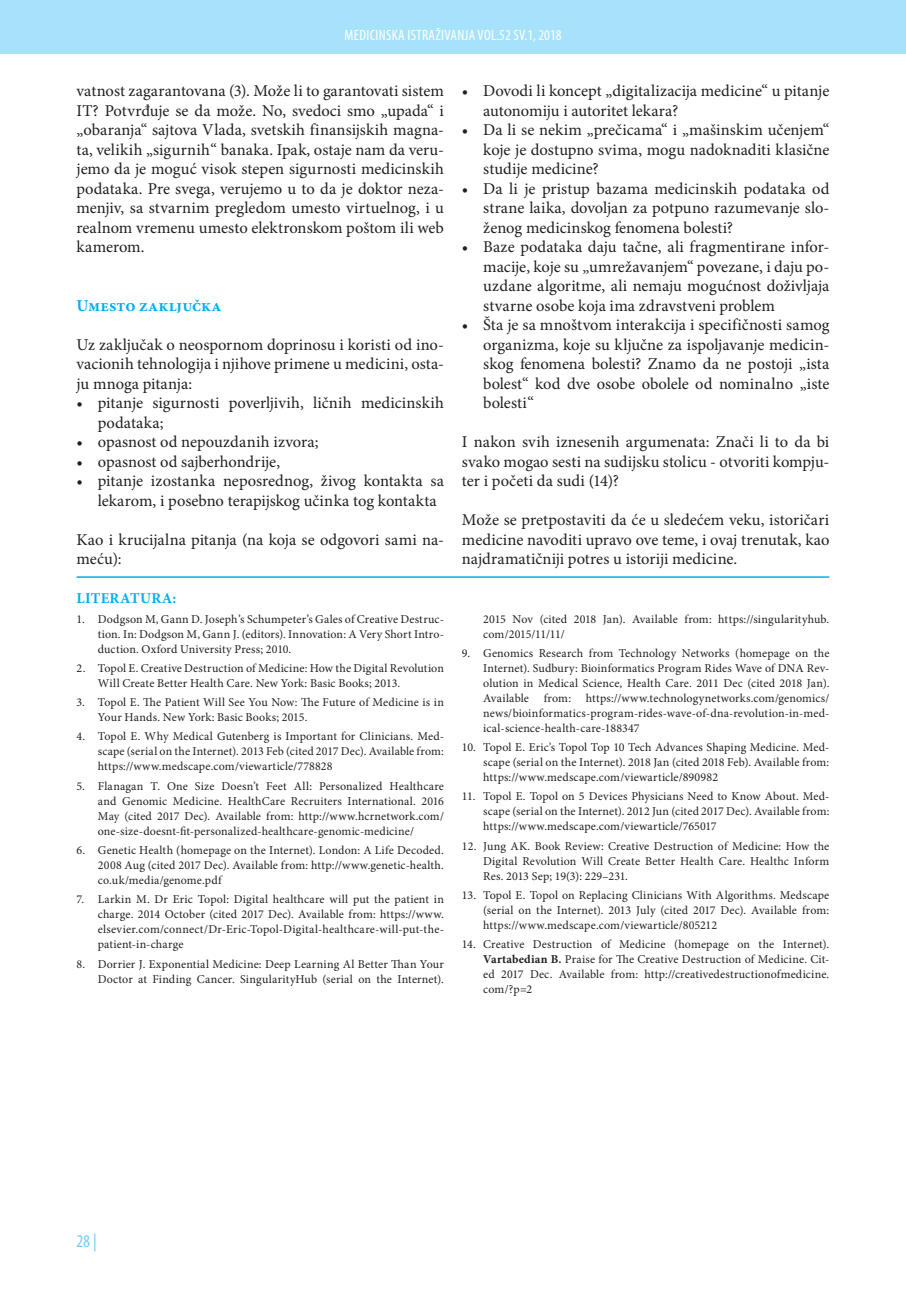
<style>
.page{position:relative;width:906px;height:1289px;background:#fff}
.page>*{position:absolute;margin:0;border:0;box-sizing:border-box;transform-origin:0 0}
.t1{font:condensed 18px "Myriad Pro";color:#6bcff6}
.t2{font:16.5px/19.5px "Minion Pro";color:#231f20;text-align:justify}
.t3{font:700 16.5px "Minion Pro";letter-spacing:.01em;color:#00aeef}
.t4{font:condensed 15px "Myriad Pro";letter-spacing:.02em;color:#fff}
.t5{font:700 15px "Minion Pro";letter-spacing:.015em;color:#00aeef}
.t6{font:12px/15px "Minion Pro";letter-spacing:.015em;color:#231f20;text-align:justify}
.s1{font-weight:700}
</style>
<div class="page">
<div style="left:0;top:0;width:906px;height:53px;background:#a6e2f9"></div>
<hr style="left:77px;top:576px;width:752px;height:2px;background:#00aeef">
<p class="t4" style="left:344px;top:26px;width:219px">MEDICINSKA ISTRAŽIVANJA VOL.52 SV.1, 2018</p>
<p class="t2" style="left:77px;top:81px;width:369px">vatnost zagarantovana (3). Može li to garantovati sistem IT? Potvrđuje se da može. No, svedoci smo „upada“ i „obaranja“ sajtova Vlada, svetskih finansijskih magna&shy;ta, velikih „sigurnih“ banaka. Ipak, ostaje nam da veru&shy;jemo da je moguć visok stepen sigurnosti medicinskih podataka. Pre svega, verujemo u to da je doktor neza&shy;menjiv, sa stvarnim pregledom umesto virtuelnog, i u realnom vremenu umesto elektronskom poštom ili web kamerom.</p>
<h2 class="t3" style="left:77px;top:294px;width:146px">Umesto zaključka</h2>
<h2 class="t2" style="left:77px;top:335px;width:369px">Uz zaključak o neospornom doprinosu i koristi od ino&shy;vacionih tehnologija i njihove primene u medicini, osta&shy;ju mnoga pitanja:</h2>
<h2 class="t2" style="left:98px;top:393px;width:348px;text-indent:-21px">• pitanje sigurnosti poverljivih, ličnih medicinskih podataka;</h2>
<h2 class="t2" style="left:77px;top:432px;width:243px">• opasnost od nepouzdanih izvora;</h2>
<h2 class="t2" style="left:77px;top:452px;width:205px">• opasnost od sajberhondrije,</h2>
<h2 class="t2" style="left:98px;top:471px;width:348px;text-indent:-21px">• pitanje izostanka neposrednog, živog kontakta sa lekarom, i posebno terapijskog učinka tog kontakta</h2>
<h2 class="t2" style="left:77px;top:530px;width:369px">Kao i krucijalna pitanja (na koja se odgovori sami na&shy;meću):</h2>
<p class="t5" style="left:77px;top:588px;width:101px">LITERATURA:</p>
<p class="t6" style="left:98px;top:611px;width:348px;text-indent:-21px">1. Dodgson M, Gann D. Joseph’s Schumpeter’s Gales of Creative Destruc&shy;tion. In: Dodgson M, Gann J. (editors). Innovation: A Very Short Intro&shy;duction. Oxford University Press; 2010.</p>
<p class="t6" style="left:98px;top:660px;width:348px;text-indent:-21px">2. Topol E. Creative Destruction of Medicine: How the Digital Revolution<br>Will Create Better Health Care. New York: Basic Books; 2013.</p>
<p class="t6" style="left:98px;top:695px;width:348px;text-indent:-21px">3. Topol E. The Patient Will See You Now: The Future of Medicine is in<br>Your Hands. New York: Basic Books; 2015.</p>
<p class="t6" style="left:98px;top:729px;width:348px;text-indent:-21px">4. Topol E. Why Medical Gutenberg is Important for Clinicians. Med&shy;scape (serial on the Internet). 2013 Feb (cited 2017 Dec). Available from: https://www.medscape.com/viewarticle/778828</p>
<p class="t6" style="left:98px;top:778px;width:348px;text-indent:-21px">5. Flanagan T. One Size Doesn’t Feet All: Personalized Healthcare and Genomic Medicine. HealthCare Recruiters International. 2016<br>May (cited 2017 Dec). Available from: http://www.hcrnetwork.com/ one-size-doesnt-fit-personalized-healthcare-genomic-medicine/</p>
<p class="t6" style="left:98px;top:842px;width:348px;text-indent:-21px">6. Genetic Health (homepage on the Internet). London: A Life Decoded.<br>2008 Aug (cited 2017 Dec). Available from: http://www.genetic-health. co.uk/media/genome.pdf</p>
<p class="t6" style="left:98px;top:892px;width:348px;text-indent:-21px">7. Larkin M. Dr Eric Topol: Digital healthcare will put the patient in charge. 2014 October (cited 2017 Dec). Available from: https://www. elsevier.com/connect/Dr-Eric-Topol-Digital-healthcare-will-put-the&shy;patient-in-charge</p>
<p class="t6" style="left:77px;top:956px;width:369px;text-align:right">8. Dorrier J. Exponential Medicine: Deep Learning Al Better Than Your<br>Doctor at Finding Cancer. SingularityHub (serial on the Internet).</p>
<h2 class="t2" style="left:483px;top:81px;width:347px;text-indent:-21px">• Dovodi li koncept „digitalizacija medicine“ u pitanje autonomiju i autoritet lekara?</h2>
<h2 class="t2" style="left:483px;top:120px;width:348px;text-indent:-21px">• Da li se nekim „prečicama“ i „mašinskim učenjem“ koje je dostupno svima, mogu nadoknaditi klasične studije medicine?</h2>
<h2 class="t2" style="left:483px;top:179px;width:348px;text-indent:-21px">• Da li je pristup bazama medicinskih podataka od strane laika, dovoljan za potpuno razumevanje slo&shy;ženog medicinskog fenomena bolesti?</h2>
<h2 class="t2" style="left:483px;top:237px;width:348px;text-indent:-21px">• Baze podataka daju tačne, ali fragmentirane infor&shy;macije, koje su „umrežavanjem“ povezane, i daju po&shy;uzdane algoritme, ali nemaju mogućnost doživljaja stvarne osobe koja ima zdravstveni problem</h2>
<h2 class="t2" style="left:483px;top:315px;width:348px;text-indent:-21px">• Šta je sa mnoštvom interakcija i specifičnosti samog organizma, koje su ključne za ispoljavanje medicin&shy;skog fenomena bolesti? Znamo da ne postoji „ista bolest“ kod dve osobe obolele od nominalno „iste bolesti“</h2>
<h2 class="t2" style="left:462px;top:432px;width:369px">I nakon svih iznesenih argumenata: Znači li to da bi svako mogao sesti na sudijsku stolicu - otvoriti kompju&shy;ter i početi da sudi (14)?</h2>
<h2 class="t2" style="left:462px;top:510px;width:369px">Može se pretpostaviti da će u sledećem veku, istoričari medicine navoditi upravo ove teme, i ovaj trenutak, kao najdramatičniji potres u istoriji medicine.</h2>
<p class="t6" style="left:483px;top:611px;width:348px">2015 Nov (cited 2018 Jan). Available from: https://singularityhub. com/2015/11/11/</p>
<p class="t6" style="left:483px;top:645px;width:348px;text-indent:-21px">9. Genomics Research from Technology Networks (homepage on the Internet). Sudbury: Bioinformatics Program Rides Wave of DNA Rev&shy;olution in Medical Science, Health Care. 2011 Dec (cited 2018 Jan).<br>Available from: https://www.technologynetworks.com/genomics/ news/bioinformatics-program-rides-wave-of-dna-revolution-in-med&shy;ical-science-health-care-188347</p>
<p class="t6" style="left:483px;top:739px;width:348px;text-indent:-21px">10. Topol E. Eric’s Topol Top 10 Tech Advances Shaping Medicine. Med&shy;scape (serial on the Internet). 2018 Jan (cited 2018 Feb). Available from: https://www.medscape.com/viewarticle/890982</p>
<p class="t6" style="left:483px;top:789px;width:348px;text-indent:-21px">11. Topol E. Topol on 5 Devices Physicians Need to Know About. Med&shy;scape (serial on the Internet). 2012 Jun (cited 2017 Dec). Available from: https://www.medscape.com/viewarticle/765017</p>
<p class="t6" style="left:483px;top:838px;width:348px;text-indent:-21px">12. Jung AK. Book Review: Creative Destruction of Medicine: How the Digital Revolution Will Create Better Health Care. Healthc Inform Res. 2013 Sep; 19(3): 229–231.</p>
<p class="t6" style="left:483px;top:887px;width:348px;text-indent:-21px">13. Topol E. Topol on Replacing Clinicians With Algorithms. Medscape (serial on the Internet). 2013 July (cited 2017 Dec). Available from: https://www.medscape.com/viewarticle/805212</p>
<p class="t6" style="left:483px;top:936px;width:348px;text-indent:-21px">14. Creative Destruction of Medicine (homepage on the Internet).<br><span class="s1">Vartabedian B.</span> Praise for The Creative Destruction of Medicine. Cit&shy;ed 2017 Dec. Available from: http://creativedestructionofmedicine. com/?p=2</p>
<h1 class="t1" style="left:77px;top:1230px;width:22px">28 |</h1>
</div>
